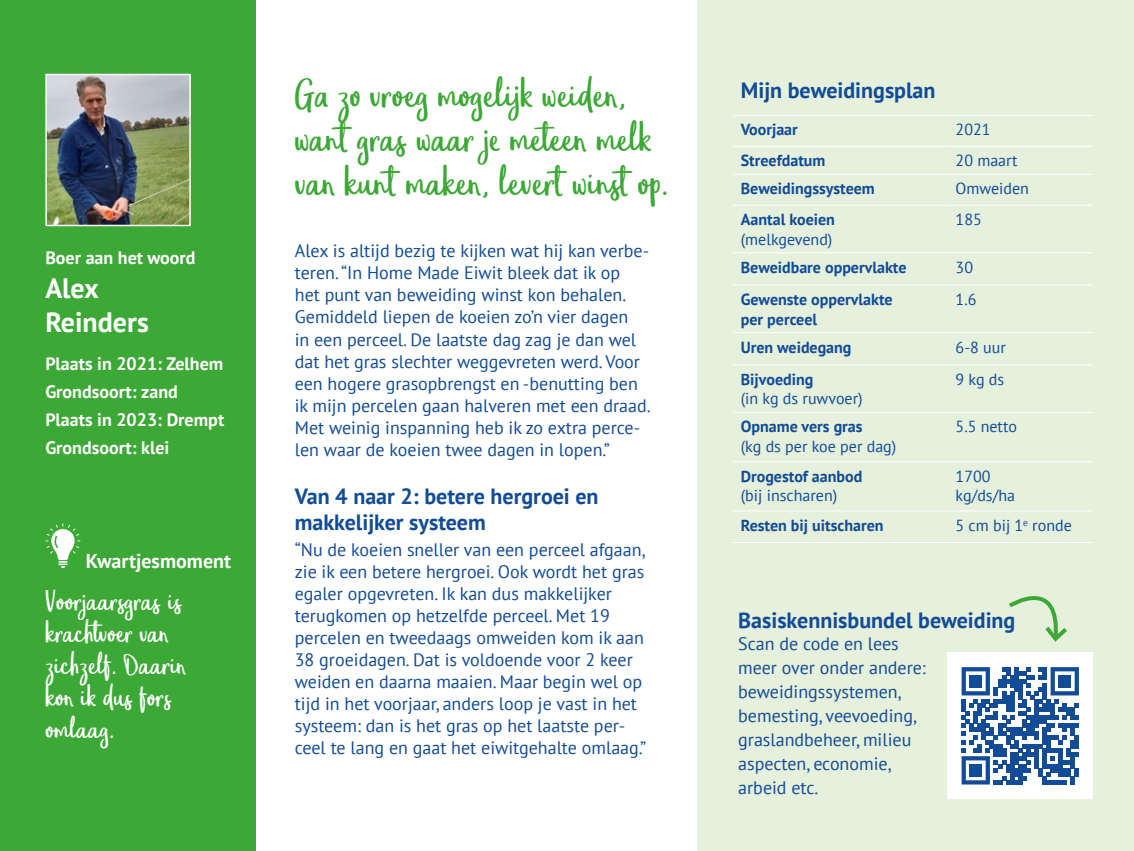
<style>
.page{position:relative;width:1134px;height:851px;background:#fff}
.page>*{position:absolute;margin:0;border:0;box-sizing:border-box;transform-origin:0 0}
.t1{font:44px/44px "Eufoniem One";color:#3ca835}
.t2{font:32px/32px "Eufoniem One";color:#fff}
.t3{font:700 28px/34px "PT Sans";color:#fff}
.t4{font:700 22px/26px "PT Sans";color:#124b96}
.t5{font:700 20px "PT Sans";color:#fff}
.t6{font:18px/22px "PT Sans";color:#124b96}
.t7{font:700 18px/28px "PT Sans";color:#fff}
.t8{font:700 16px/19.6px "PT Sans";color:#124b96}
.t9{font:16px/19.6px "PT Sans";color:#124b96}
</style>
<div class="page">
<div style="left:0;top:0;width:255px;height:850px;background:#3ca835"></div>
<img style="left:48px;top:77px;width:140px;height:146px">
<div style="left:45px;top:74px;width:146px;height:152px;border:2px solid #fff"></div>
<svg style="left:45px;top:523px;width:35px;height:45px"></svg>
<div style="left:697px;top:0;width:437px;height:850px;background:#e5f0dd"></div>
<hr style="left:733px;top:174px;width:215px;height:1px;background:#fff">
<hr style="left:948px;top:174px;width:145px;height:1px;background:#fff">
<hr style="left:733px;top:205px;width:215px;height:1px;background:#fff">
<hr style="left:948px;top:205px;width:145px;height:1px;background:#fff">
<hr style="left:733px;top:252px;width:215px;height:1px;background:#fff">
<hr style="left:948px;top:252px;width:145px;height:1px;background:#fff">
<hr style="left:733px;top:284px;width:215px;height:1px;background:#fff">
<hr style="left:948px;top:284px;width:145px;height:1px;background:#fff">
<hr style="left:733px;top:332px;width:215px;height:1px;background:#fff">
<hr style="left:948px;top:332px;width:145px;height:1px;background:#fff">
<hr style="left:733px;top:364px;width:215px;height:1px;background:#fff">
<hr style="left:948px;top:364px;width:145px;height:1px;background:#fff">
<hr style="left:733px;top:412px;width:215px;height:1px;background:#fff">
<hr style="left:948px;top:412px;width:145px;height:1px;background:#fff">
<hr style="left:733px;top:461px;width:215px;height:1px;background:#fff">
<hr style="left:948px;top:461px;width:145px;height:1px;background:#fff">
<hr style="left:733px;top:510px;width:215px;height:1px;background:#fff">
<hr style="left:948px;top:510px;width:145px;height:1px;background:#fff">
<hr style="left:733px;top:542px;width:215px;height:1px;background:#fff">
<hr style="left:948px;top:542px;width:145px;height:1px;background:#fff">
<hr style="left:733px;top:146px;width:215px;height:1px;background:#fff">
<hr style="left:948px;top:146px;width:145px;height:1px;background:#fff">
<hr style="left:733px;top:115px;width:215px;height:1px;background:#fff">
<hr style="left:948px;top:115px;width:145px;height:1px;background:#fff">
<div style="left:948px;top:652px;width:145px;height:146px;background:#fff"></div>
<svg style="left:961px;top:667px;width:118px;height:117px"></svg>
<div style="left:970px;top:675px;width:12px;height:12px;background:#124b96"></div>
<div style="left:1059px;top:675px;width:12px;height:12px;background:#124b96"></div>
<div style="left:970px;top:764px;width:12px;height:12px;background:#124b96"></div>
<svg style="left:1009px;top:596px;width:58px;height:46px"></svg>
<p class="t7" style="left:45px;top:243px;width:152px">Boer aan het woord</p>
<h3 class="t3" style="left:45px;top:271px;width:105px">Alex<br>Reinders</h3>
<p class="t7" style="left:45px;top:349px;width:180px">Plaats in 2021: Zelhem<br>Grondsoort: zand<br>Plaats in 2023: Drempt<br>Grondsoort: klei</p>
<p class="t5" style="left:86px;top:548px;width:147px">Kwartjesmoment</p>
<h2 class="t2" style="left:45px;top:587px;width:143px">Voorjaarsgras is krachtvoer van zichzelf. Daarin kon ik dus fors omlaag.</h2>
<h1 class="t1" style="left:295px;top:75px;width:376px">Ga zo vroeg mogelijk weiden, want gras waar je meteen melk van kunt maken, levert winst op.</h1>
<p class="t4" style="left:741px;top:77px;width:196px">Mijn beweidingsplan</p>
<p class="t8" style="left:741px;top:120px;width:59px">Voorjaar</p>
<p class="t9" style="left:956px;top:120px;width:36px">2021</p>
<p class="t8" style="left:741px;top:150px;width:86px">Streefdatum</p>
<p class="t9" style="left:956px;top:150px;width:63px">20 maart</p>
<p class="t8" style="left:741px;top:178px;width:136px">Beweidingssysteem</p>
<p class="t9" style="left:956px;top:178px;width:75px">Omweiden</p>
<p class="t8" style="left:741px;top:209px;width:96px">Aantal koeien</p>
<p class="t9" style="left:741px;top:229px;width:93px">(melkgevend)</p>
<p class="t9" style="left:956px;top:209px;width:28px">185</p>
<p class="t6" style="left:295px;top:240px;width:357px">Alex is altijd bezig te kijken wat hij kan verbe&shy;teren. “In Home Made Eiwit bleek dat ik op<br>het punt van beweiding winst kon behalen.<br>Gemiddeld liepen de koeien zo’n vier dagen<br>in een perceel. De laatste dag zag je dan wel dat het gras slechter weggevreten werd. Voor een hogere grasopbrengst en -benutting ben ik mijn percelen gaan halveren met een draad.<br>Met weinig inspanning heb ik zo extra perce&shy;len waar de koeien twee dagen in lopen.”</p>
<p class="t4" style="left:295px;top:482px;width:305px">Van 4 naar 2: betere hergroei en makkelijker systeem</p>
<p class="t6" style="left:295px;top:538px;width:353px">“Nu de koeien sneller van een perceel afgaan, zie ik een betere hergroei. Ook wordt het gras egaler opgevreten. Ik kan dus makkelijker terugkomen op hetzelfde perceel. Met 19 percelen en tweedaags omweiden kom ik aan 38 groeidagen. Dat is voldoende voor 2 keer weiden en daarna maaien. Maar begin wel op tijd in het voorjaar, anders loop je vast in het systeem: dan is het gras op het laatste per&shy;ceel te lang en gaat het eiwitgehalte omlaag.”</p>
<p class="t8" style="left:741px;top:257px;width:167px">Beweidbare oppervlakte</p>
<p class="t9" style="left:956px;top:257px;width:19px">30</p>
<p class="t8" style="left:741px;top:289px;width:153px">Gewenste oppervlakte per perceel</p>
<p class="t9" style="left:956px;top:289px;width:22px">1.6</p>
<p class="t8" style="left:741px;top:337px;width:112px">Uren weidegang</p>
<p class="t9" style="left:956px;top:337px;width:52px">6-8 uur</p>
<p class="t8" style="left:741px;top:369px;width:74px">Bijvoeding</p>
<p class="t9" style="left:741px;top:388px;width:123px">(in kg ds ruwvoer)</p>
<p class="t9" style="left:956px;top:369px;width:50px">9 kg ds</p>
<p class="t8" style="left:741px;top:416px;width:123px">Opname vers gras</p>
<p class="t9" style="left:741px;top:436px;width:157px">(kg ds per koe per dag)</p>
<p class="t9" style="left:956px;top:416px;width:63px">5.5 netto</p>
<p class="t9" style="left:956px;top:466px;width:61px">1700 kg/ds/ha</p>
<p class="t8" style="left:741px;top:466px;width:123px">Drogestof aanbod</p>
<p class="t9" style="left:741px;top:485px;width:98px">(bij inscharen)</p>
<p class="t8" style="left:741px;top:515px;width:144px">Resten bij uitscharen</p>
<p class="t9" style="left:956px;top:515px;width:118px">5 cm bij 1<sup>e</sup> ronde</p>
<p class="t4" style="left:738px;top:606px;width:279px">Basiskennisbundel beweiding</p>
<p class="t6" style="left:738px;top:630px;width:189px;line-height:24px">Scan de code en lees meer over onder andere: beweidingssystemen, bemesting, veevoeding, graslandbeheer, milieu aspecten, economie, arbeid etc.</p>
</div>
